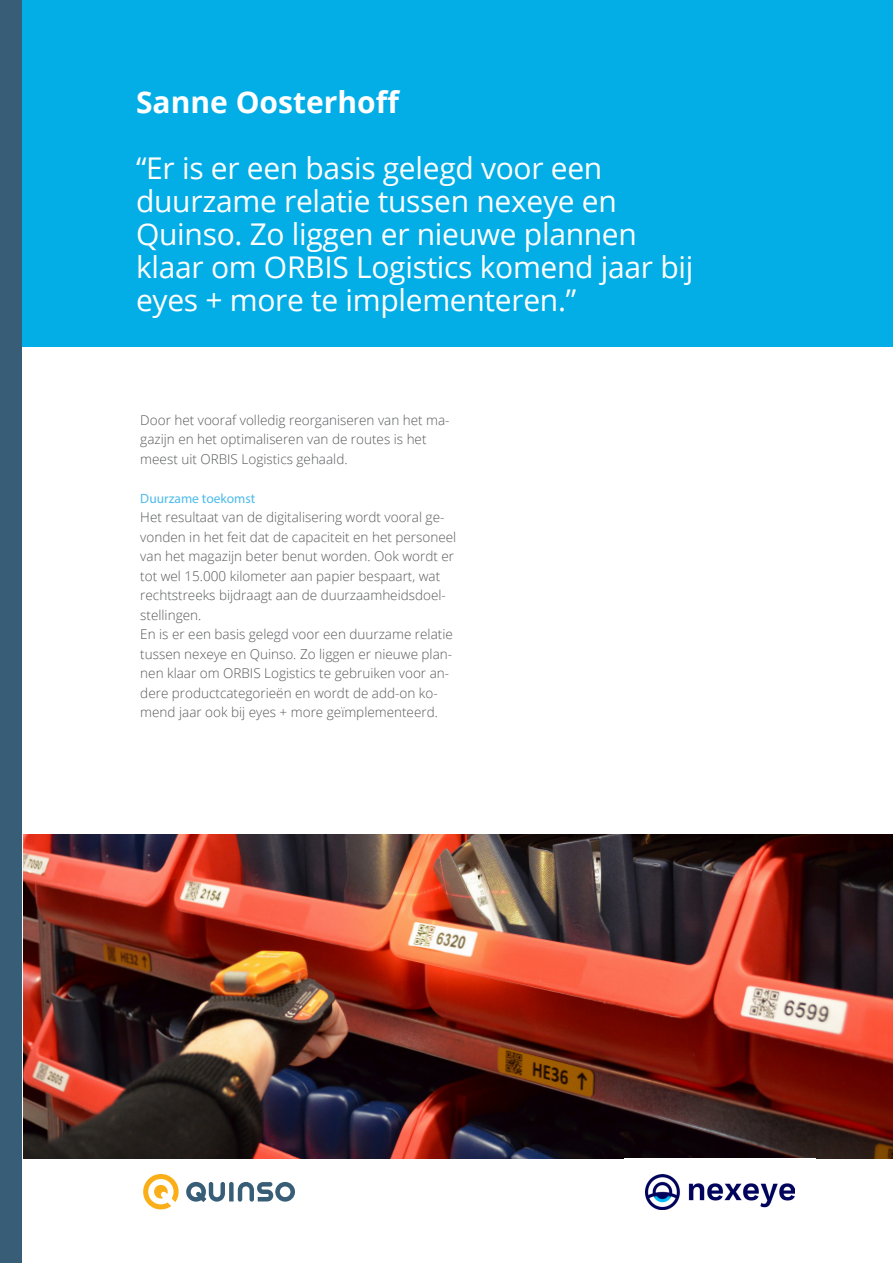
<style>
.page{position:relative;width:893px;height:1263px;background:#fff}
.page>*{position:absolute;margin:0;border:0;box-sizing:border-box;transform-origin:0 0}
.t1{font:30px/33px "Open Sans";letter-spacing:-.01em;color:#fff}
.t2{font:700 30px "Open Sans";color:#fff}
.t3{font:300 13.5px/19.5px "Open Sans";color:#57585a}
.t4{font:13.5px "Myriad Pro";color:#4cbbeb}
</style>
<div class="page">
<img style="left:23px;top:834px;width:870px;height:324px">
<div style="left:21px;top:0;width:872px;height:346px;background:#03ade5"></div>
<svg style="left:143px;top:1174px;width:36px;height:35px"></svg>
<svg style="left:186px;top:1182px;width:109px;height:20px"></svg>
<img style="left:646px;top:1174px;width:149px;height:35px">
<div style="left:0;top:0;width:21px;height:1263px;background:#385d76"></div>
<p class="t2" style="left:136px;top:81px;width:266px">Sanne Oosterhoff</p>
<p class="t1" style="left:136px;top:151px;width:468px">“Er is er een basis gelegd voor een</p>
<p class="t1" style="left:136px;top:184px;width:559px">duurzame relatie tussen nexeye en Quinso. Zo liggen er nieuwe plannen klaar om ORBIS Logistics komend jaar bij eyes + more te implementeren.”</p>
<p class="t3" style="left:140px;top:409px;width:311px">Door het vooraf volledig reorganiseren van het ma&shy;gazijn en het optimaliseren van de routes is het meest uit ORBIS Logistics gehaald.</p>
<p class="t4" style="left:140px;top:490px;width:116px">Duurzame toekomst</p>
<p class="t3" style="left:140px;top:507px;width:317px">Het resultaat van de digitalisering wordt vooral ge&shy;vonden in het feit dat de capaciteit en het personeel van het magazijn beter benut worden. Ook wordt er tot wel 15.000 kilometer aan papier bespaart, wat rechtstreeks bijdraagt aan de duurzaamheidsdoel&shy;stellingen.</p>
<p class="t3" style="left:140px;top:624px;width:314px">En is er een basis gelegd voor een duurzame relatie tussen nexeye en Quinso. Zo liggen er nieuwe plan&shy;nen klaar om ORBIS Logistics te gebruiken voor an&shy;dere productcategorieën en wordt de add-on ko&shy;mend jaar ook bij eyes + more geïmplementeerd.</p>
</div>
